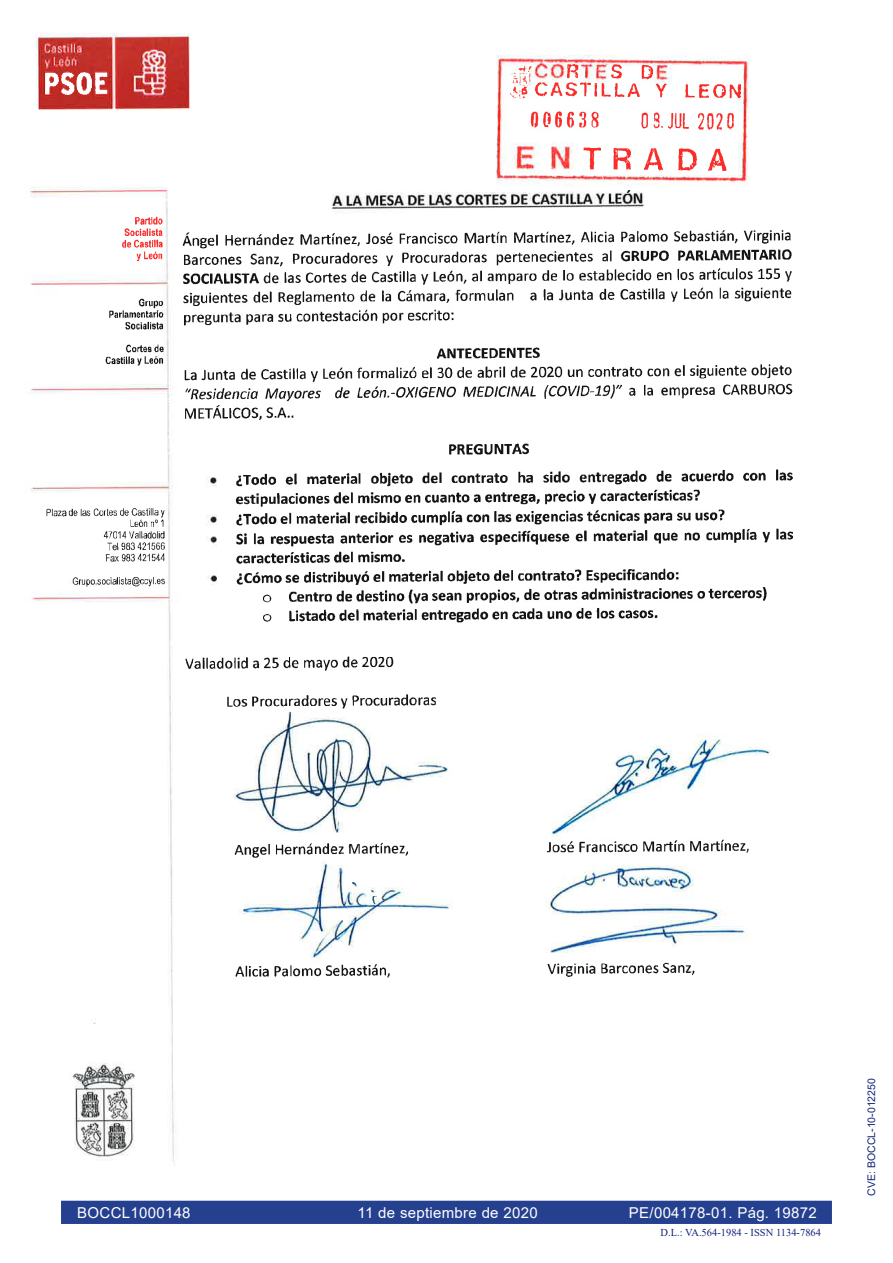
<style>
.page{position:relative;width:893px;height:1263px;background:#fff}
.page>*{position:absolute;margin:0;border:0;box-sizing:border-box;transform-origin:0 0}
.E_CVE{font:15px "Arial";letter-spacing:.02em;color:#fff}
.t1{font:10.5px "Times New Roman";color:#132477}
.t2{font:10.5px "Arial";color:#132477}
</style>
<div class="page">
<div style="left:60px;top:1200px;width:773px;height:25px;background:#25408f"></div>
<div style="left:60px;top:1199px;width:773px;height:26px;border:2px solid #fff"></div>
<img style="left:30px;top:33px;width:803px;height:1167px">
<img style="left:45px;top:44px;width:63px;height:50px">
<img style="left:122px;top:64px;width:618px;height:126px">
<img style="left:45px;top:190px;width:747px;height:787px">
<img style="left:351px;top:881px;width:25px;height:22px">
<p class="E_CVE" style="left:77px;top:1202px;width:115px">BOCCL1000148</p>
<p class="E_CVE" style="left:358px;top:1202px;width:182px">11 de septiembre de 2020</p>
<p class="E_CVE" style="left:629px;top:1202px;width:189px">PE/004178-01. Pág. 19872</p>
<p class="t1" style="left:661px;top:1225px;width:162px">D.L.: VA.564-1984 - ISSN 1134-7864</p>
<p class="t2" style="left:864px;top:1195px;width:119px;rotate:-90deg">CVE: BOCCL-10-012250</p>
</div>
